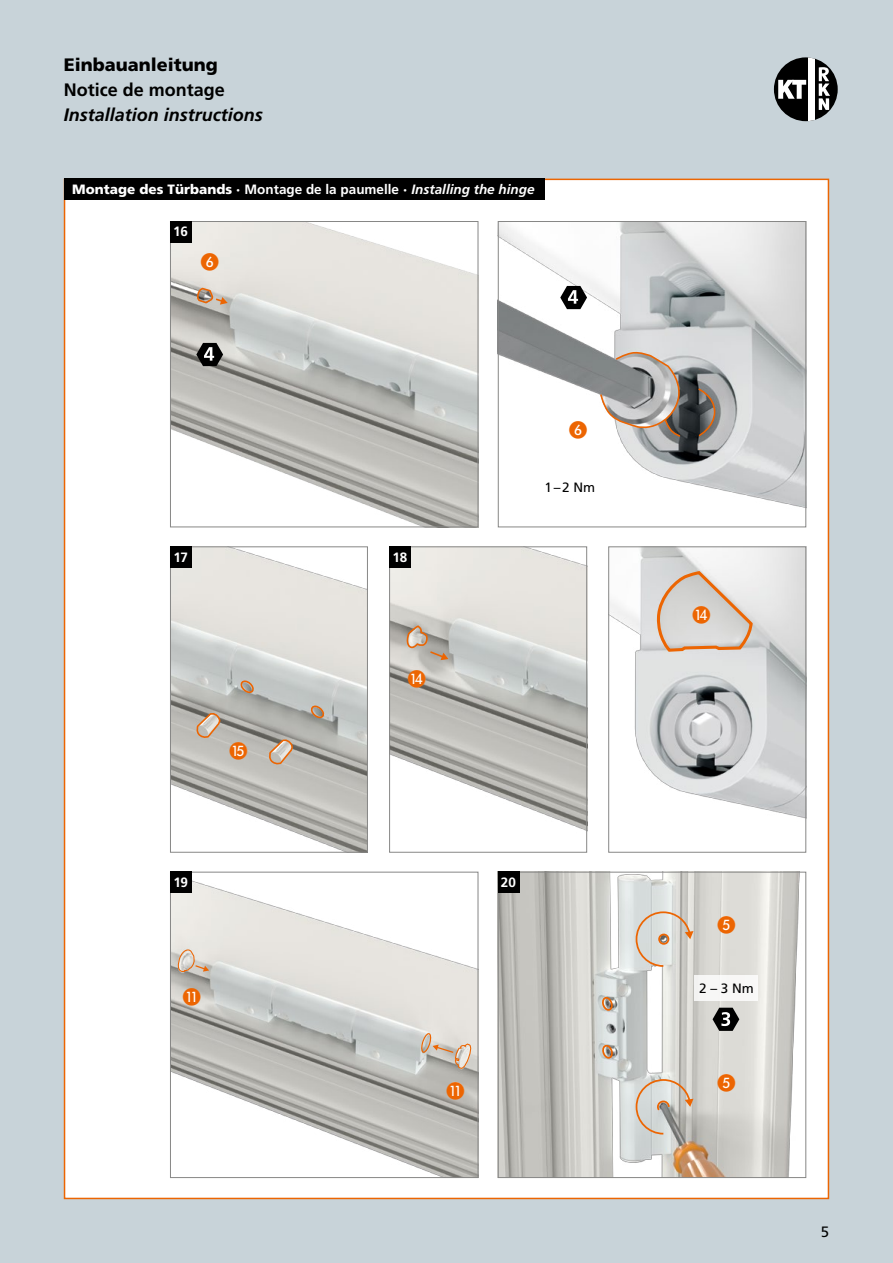
<style>
.page{position:relative;width:893px;height:1263px;background:#c8d3d9}
.page>*{position:absolute;margin:0;border:0;box-sizing:border-box;transform-origin:0 0}
.t1{font:italic 700 18px "Frutiger LT Pro";color:#000}
.t2{font:900 18px "Frutiger LT Pro";color:#000}
.t3{font:700 18px "Frutiger LT Pro";color:#000}
.t4{font:15px "Frutiger LT Pro";color:#000}
.t5{font:900 13.5px "Frutiger LT Pro";color:#fff}
.t6{font:700 13.5px "Frutiger LT Pro";letter-spacing:-.01em;color:#fff}
.t7{font:13.5px "Frutiger LT Pro";color:#000}
.s1{font-weight:700}
.s2{font-weight:700;font-style:italic}
</style>
<div class="page">
<div style="left:64px;top:179px;width:765px;height:1020px;background:#fff;border:2px solid #ec6502"></div>
<div style="left:64px;top:179px;width:480px;height:21px;background:#000"></div>
<div style="left:774px;top:57px;width:64px;height:64px;background:#000;border-radius:50%"></div>
<div style="left:808px;top:57px;width:7px;height:64px;background:#fff"></div>
<svg style="left:778px;top:80px;width:28px;height:19px"></svg>
<svg style="left:819px;top:67px;width:11px;height:43px"></svg>
<img style="left:172px;top:874px;width:304px;height:302px">
<svg style="left:420px;top:1032px;width:53px;height:38px;background:#cfc3b7"></svg>
<div style="left:170px;top:872px;width:308px;height:306px;border:1px solid #878786"></div>
<div style="left:170px;top:872px;width:21px;height:21px;background:#000"></div>
<img style="left:500px;top:874px;width:300px;height:302px">
<svg style="left:635px;top:1078px;width:58px;height:57px;background:#cac1b7"></svg>
<svg style="left:635px;top:910px;width:58px;height:58px;background:#d8d1c7"></svg>
<div style="left:658px;top:934px;width:11px;height:11px;border:2px solid #ec6502;border-radius:50%"></div>
<svg style="left:600px;top:996px;width:14px;height:16px"></svg>
<svg style="left:600px;top:1044px;width:14px;height:16px"></svg>
<div style="left:498px;top:872px;width:308px;height:306px;border:1px solid #878786"></div>
<img style="left:172px;top:548px;width:194px;height:303px">
<svg style="left:239px;top:680px;width:16px;height:13px"></svg>
<svg style="left:309px;top:705px;width:16px;height:13px"></svg>
<svg style="left:196px;top:712px;width:28px;height:29px"></svg>
<svg style="left:268px;top:739px;width:28px;height:28px"></svg>
<div style="left:170px;top:546px;width:198px;height:307px;border:1px solid #878786"></div>
<div style="left:498px;top:872px;width:21px;height:21px;background:#000"></div>
<div style="left:170px;top:546px;width:21px;height:22px;background:#000"></div>
<img style="left:391px;top:548px;width:194px;height:283px">
<svg style="left:406px;top:625px;width:42px;height:35px"></svg>
<div style="left:389px;top:546px;width:198px;height:307px;border:1px solid #878786"></div>
<div style="left:389px;top:546px;width:21px;height:22px;background:#000"></div>
<img style="left:610px;top:548px;width:194px;height:270px">
<div style="left:608px;top:546px;width:198px;height:307px;border:1px solid #878786"></div>
<div style="left:695px;top:975px;width:63px;height:25px;background:#f8f7f6"></div>
<svg style="left:712px;top:1008px;width:27px;height:23px"></svg>
<img style="left:500px;top:223px;width:304px;height:285px">
<svg style="left:697px;top:387px;width:19px;height:50px"></svg>
<svg style="left:599px;top:351px;width:88px;height:87px;background:#a9a5a2"></svg>
<div style="left:498px;top:221px;width:308px;height:306px;border:1px solid #878786"></div>
<img style="left:172px;top:223px;width:304px;height:302px">
<svg style="left:197px;top:287px;width:31px;height:18px"></svg>
<div style="left:170px;top:221px;width:308px;height:306px;border:1px solid #878786"></div>
<svg style="left:196px;top:343px;width:27px;height:23px"></svg>
<svg style="left:560px;top:286px;width:27px;height:23px"></svg>
<div style="left:170px;top:221px;width:21px;height:21px;background:#000"></div>
<div style="left:540px;top:474px;width:60px;height:26px;background:#fff"></div>
<svg style="left:176px;top:948px;width:33px;height:58px;background:#cec7be"></svg>
<svg style="left:447px;top:1082px;width:17px;height:17px"></svg>
<svg style="left:230px;top:742px;width:17px;height:18px"></svg>
<svg style="left:408px;top:670px;width:18px;height:18px"></svg>
<svg style="left:656px;top:568px;width:98px;height:85px;background:#dccfc4"></svg>
<svg style="left:718px;top:915px;width:17px;height:18px"></svg>
<svg style="left:718px;top:1073px;width:17px;height:18px"></svg>
<svg style="left:201px;top:253px;width:17px;height:18px"></svg>
<svg style="left:569px;top:421px;width:18px;height:17px"></svg>
<h1 class="t2" style="left:64px;top:54px;width:156px">Einbauanleitung</h1>
<h1 class="t3" style="left:64px;top:79px;width:163px">Notice de montage</h1>
<h1 class="t1" style="left:64px;top:104px;width:201px">Installation instructions</h1>
<p class="t5" style="left:72px;top:181px;width:464px">Montage des Türbands · <span class="s1">Montage de la paumelle</span> · <span class="s2">Installing the hinge</span></p>
<p class="t6" style="left:173px;top:224px;width:16px">16</p>
<p class="t6" style="left:173px;top:549px;width:16px">17</p>
<p class="t6" style="left:392px;top:549px;width:16px">18</p>
<p class="t7" style="left:544px;top:479px;width:52px">1–2 Nm</p>
<p class="t6" style="left:173px;top:874px;width:16px">1 93</p>
<p class="t6" style="left:501px;top:874px;width:17px">20</p>
<p class="t7" style="left:699px;top:980px;width:56px">2 – 3 Nm</p>
<p class="t4" style="left:821px;top:1223px;width:10px">5</p>
</div>
